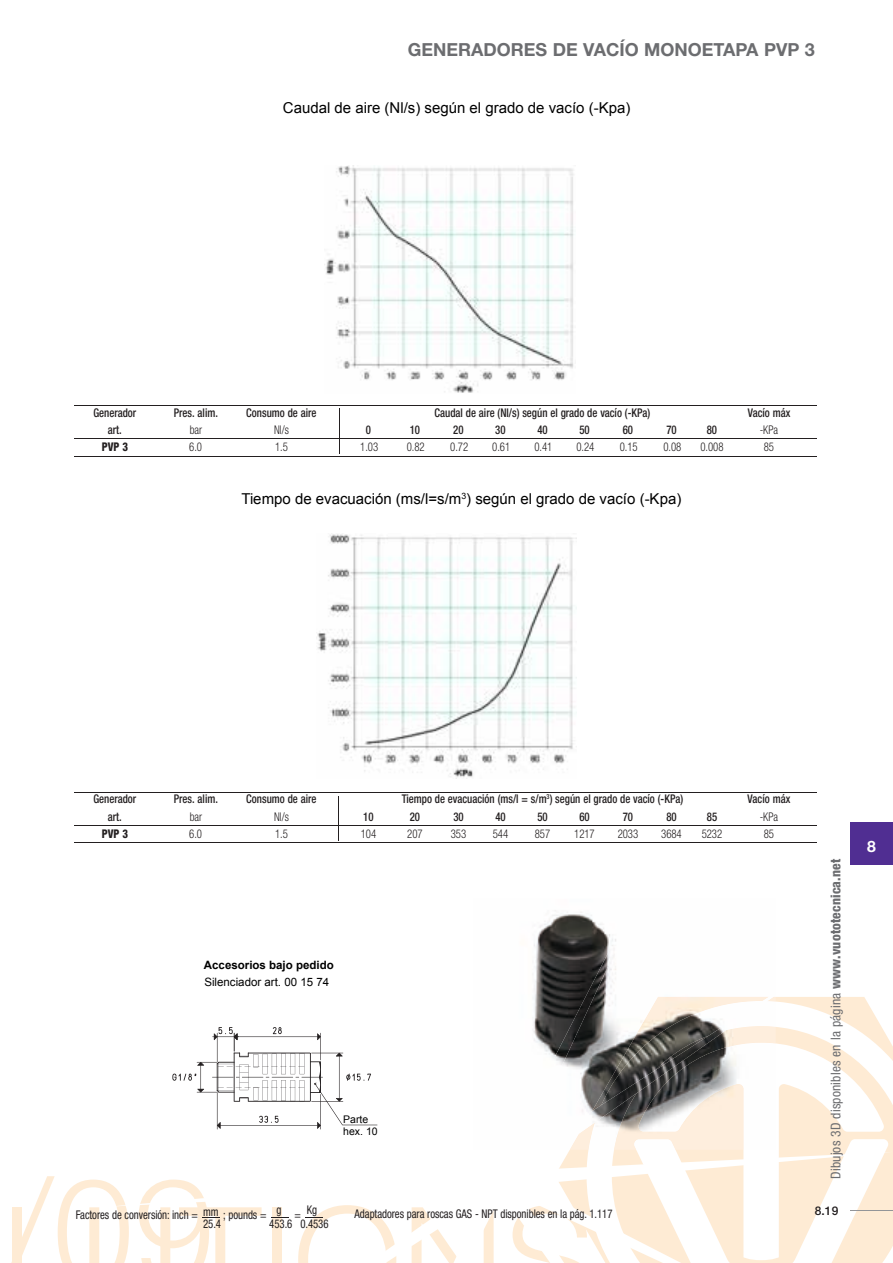
<style>
.page{position:relative;width:893px;height:1263px;background:#fff}
.page>*{position:absolute;margin:0;border:0;box-sizing:border-box;transform-origin:0 0}
.t1{font:700 18px "Helvetica Neue";color:#6c6d70}
.t2{font:700 15.75px "Helvetica Neue";color:#fff}
.t3{font:15px "Arial";color:#000}
.t4{font:condensed 13.5px "Helvetica Neue";letter-spacing:.01em;color:#6c6d70}
.t5{font:500 condensed 12px "Helvetica Neue";color:#231f20;scale:.9 1}
.t6{font:condensed 12px "Helvetica Neue";letter-spacing:-.005em;color:#231f20;scale:.9 1}
.t7{font:300 condensed 12px "Helvetica Neue";letter-spacing:-.005em;color:#231f20;scale:.9 1}
.t8{font:800 condensed 12px "Helvetica Neue";letter-spacing:-.005em;color:#231f20;scale:.9 1}
.t9{font:500 12px "Helvetica Neue";color:#231f20}
.t10{font:11.55px "Arial";color:#000}
.t11{font:700 11.55px "Arial";color:#000}
.t12{font:700 10.5px "Arial";color:#000}
.t13{font:10.5px/12.6px "Arial";color:#000}
.s1{font-weight:800}
</style>
<div class="page">
<svg style="left:272px;top:792px;width:621px;height:471px"></svg>
<div style="left:850px;top:822px;width:43px;height:42px;background:#502e92"></div>
<hr style="left:850px;top:1210px;width:43px;height:1px;background:#939598">
<svg style="left:271px;top:1217px;width:18px;height:1px"></svg>
<svg style="left:11px;top:1176px;width:251px;height:87px"></svg>
<svg style="left:298px;top:1205px;width:98px;height:58px"></svg>
<img style="left:324px;top:165px;width:250px;height:228px">
<svg style="left:316px;top:534px;width:261px;height:245px"></svg>
<img style="left:473px;top:899px;width:303px;height:251px">
<img style="left:570px;top:997px;width:206px;height:153px">
<img style="left:614px;top:1026px;width:162px;height:124px">
<svg style="left:272px;top:932px;width:66px;height:57px"></svg>
<svg style="left:272px;top:805px;width:544px;height:1px"></svg>
<svg style="left:172px;top:1019px;width:215px;height:121px"></svg>
<hr style="left:74px;top:405px;width:742px;height:1px;background:#231f20">
<hr style="left:74px;top:439px;width:742px;height:1px;background:#231f20">
<hr style="left:74px;top:456px;width:742px;height:1px;background:#231f20">
<hr style="left:339px;top:409px;width:1px;height:45px;background:#231f20">
<hr style="left:74px;top:792px;width:742px;height:1px;background:#231f20">
<hr style="left:74px;top:825px;width:742px;height:1px;background:#231f20">
<hr style="left:74px;top:842px;width:742px;height:1px;background:#231f20">
<hr style="left:338px;top:796px;width:1px;height:44px;background:#231f20">
<h1 class="t1" style="left:408px;top:39px;width:409px">GENERADORES DE VACÍO MONOETAPA PVP 3</h1>
<p class="t3" style="left:283px;top:98px;width:349px">Caudal de aire (Nl/s) según el grado de vacío (-Kpa)</p>
<p class="t5" style="left:93px;top:405px;width:49px">Generador</p>
<p class="t5" style="left:174px;top:405px;width:51px">Pres. alim.</p>
<p class="t5" style="left:246px;top:405px;width:80px">Consumo de aire</p>
<p class="t5" style="left:435px;top:405px;width:241px">Caudal de aire (Nl/s) según el grado de vacío (-KPa)</p>
<p class="t5" style="left:748px;top:405px;width:49px">Vacío máx</p>
<p class="t5" style="left:108px;top:423px;width:17px">art.</p>
<p class="t7" style="left:190px;top:423px;width:15px">bar</p>
<p class="t7" style="left:274px;top:423px;width:18px">nl/s</p>
<p class="t5" style="left:366px;top:423px;width:7px">0</p>
<p class="t5" style="left:410px;top:423px;width:13px">10</p>
<p class="t5" style="left:453px;top:423px;width:13px">20</p>
<p class="t5" style="left:495px;top:423px;width:13px">30</p>
<p class="t5" style="left:537px;top:423px;width:13px">40</p>
<p class="t5" style="left:579px;top:423px;width:13px">50</p>
<p class="t5" style="left:623px;top:423px;width:13px">60</p>
<p class="t5" style="left:666px;top:423px;width:13px">70</p>
<p class="t5" style="left:707px;top:423px;width:13px">80</p>
<p class="t7" style="left:760px;top:423px;width:22px">-Kpa</p>
<p class="t8" style="left:102px;top:440px;width:31px">PVP 3</p>
<p class="t7" style="left:189px;top:440px;width:16px">6.0</p>
<p class="t7" style="left:275px;top:440px;width:16px">1.5</p>
<p class="t7" style="left:360px;top:440px;width:21px">1.03</p>
<p class="t7" style="left:407px;top:440px;width:21px">0.82</p>
<p class="t7" style="left:450px;top:440px;width:21px">0.72</p>
<p class="t7" style="left:492px;top:440px;width:21px">0.61</p>
<p class="t7" style="left:534px;top:440px;width:21px">0.41</p>
<p class="t7" style="left:576px;top:440px;width:21px">0.24</p>
<p class="t7" style="left:620px;top:440px;width:21px">0.15</p>
<p class="t7" style="left:663px;top:440px;width:21px">0.08</p>
<p class="t7" style="left:700px;top:440px;width:27px">0.008</p>
<p class="t7" style="left:764px;top:440px;width:13px">85</p>
<p class="t3" style="left:241px;top:488px;width:441px">Tiempo de evacuación (ms/l=s/m<sup>3</sup>) según el grado de vacío (-Kpa)</p>
<p class="t5" style="left:93px;top:792px;width:49px">Generador</p>
<p class="t5" style="left:174px;top:792px;width:51px">Pres. alim.</p>
<p class="t5" style="left:246px;top:792px;width:80px">Consumo de aire</p>
<p class="t5" style="left:402px;top:792px;width:314px">Tiempo de evacuación (ms/l = s/m<sup>3</sup>) según el grado de vacío (-KPa)</p>
<p class="t5" style="left:748px;top:792px;width:49px">Vacío máx</p>
<p class="t5" style="left:108px;top:809px;width:17px">art.</p>
<p class="t7" style="left:190px;top:809px;width:15px">bar</p>
<p class="t7" style="left:274px;top:809px;width:18px">nl/s</p>
<p class="t5" style="left:363px;top:809px;width:13px">10</p>
<p class="t5" style="left:410px;top:809px;width:13px">20</p>
<p class="t5" style="left:453px;top:809px;width:13px">30</p>
<p class="t5" style="left:495px;top:809px;width:13px">40</p>
<p class="t5" style="left:537px;top:809px;width:13px">50</p>
<p class="t5" style="left:579px;top:809px;width:13px">60</p>
<p class="t5" style="left:623px;top:809px;width:13px">70</p>
<p class="t5" style="left:666px;top:809px;width:13px">80</p>
<p class="t5" style="left:707px;top:809px;width:13px">85</p>
<p class="t7" style="left:760px;top:809px;width:22px">-Kpa</p>
<p class="t8" style="left:102px;top:826px;width:31px">PVP 3</p>
<p class="t7" style="left:189px;top:827px;width:16px">6.0</p>
<p class="t7" style="left:275px;top:827px;width:16px">1.5</p>
<p class="t7" style="left:361px;top:827px;width:19px">104</p>
<p class="t7" style="left:407px;top:827px;width:19px">207</p>
<p class="t7" style="left:451px;top:827px;width:19px">353</p>
<p class="t7" style="left:493px;top:827px;width:19px">544</p>
<p class="t7" style="left:535px;top:827px;width:19px">857</p>
<p class="t7" style="left:574px;top:827px;width:24px">1217</p>
<p class="t7" style="left:618px;top:827px;width:24px">2033</p>
<p class="t7" style="left:661px;top:827px;width:24px">3684</p>
<p class="t7" style="left:702px;top:827px;width:24px">5232</p>
<p class="t7" style="left:764px;top:827px;width:13px">85</p>
<p class="t11" style="left:204px;top:957px;width:131px">Accesorios bajo pedido</p>
<p class="t10" style="left:204px;top:975px;width:126px">Silenciador art. 00 15 74</p>
<p class="t12" style="left:160px;top:975px;width:120px">Accesorios bajo pedido</p>
<p class="t13" style="left:343px;top:1113px;width:36px">Parte hex. 10</p>
<p class="t3" style="left:327px;top:1119px;width:37px">Parte</p>
<p class="t4" style="left:828px;top:1179px;width:321px;rotate:-90deg">Dibujos 3D disponibles en la página <span class="s1">www.vuototecnica.net</span></p>
<p class="t6" style="left:76px;top:1207px;width:137px">Factores de conversión: inch =</p>
<p class="t6" style="left:223px;top:1207px;width:106px">; pounds = g = Kg</p>
<p class="t6" style="left:355px;top:1207px;width:288px">Adaptadores para roscas GAS - NPT disponibles en la pág. 1.117</p>
<p class="t9" style="left:815px;top:1204px;width:25px">8.19</p>
<p class="t6" style="left:203px;top:1216px;width:21px">25.4</p>
<p class="t6" style="left:269px;top:1216px;width:67px">453.6 0.4536</p>
<p class="t6" style="left:203px;top:1205px;width:19px">mm</p>
<h2 class="t2" style="left:867px;top:836px;width:10px">8</h2>
</div>
